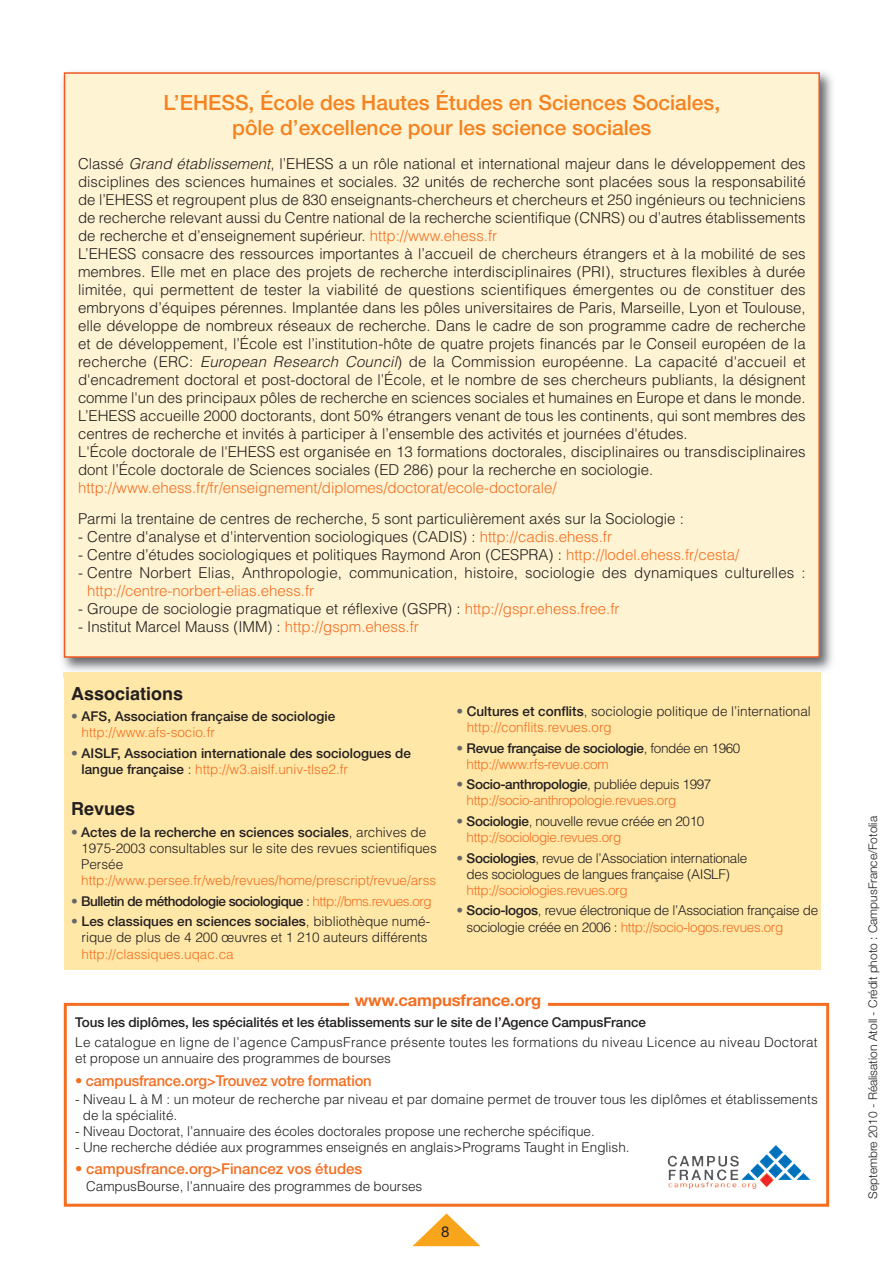
<style>
.page{position:relative;width:893px;height:1263px;background:#fff}
.page>*{position:absolute;margin:0;border:0;box-sizing:border-box;transform-origin:0 0}
.t1{font:500 21px/25.2px "Helvetica Neue";color:#f58220;text-align:center}
.t2{font:700 18px "Helvetica";color:#231f20}
.t3{font:700 16.5px "Helvetica Neue";letter-spacing:-.005em;color:#f36e21}
.t4{font:300 15px/18px "Helvetica";color:#231f20}
.t5{font:300 15px "Helvetica";color:#f36e21}
.t6{font:500 15px "Helvetica Neue";letter-spacing:-.01em;color:#f36e21}
.t7{font:15px "Helvetica Neue";color:#231f20}
.t8{font:300 13.5px/16.2px "Helvetica";color:#231f20}
.t9{font:500 13.5px "Helvetica Neue";letter-spacing:-.005em;color:#231f20}
.t10{font:300 13.5px/16.2px "Helvetica";letter-spacing:-.025em;color:#231f20;text-align:center}
.t11{font:300 13.5px/16.2px "Helvetica";letter-spacing:-.025em;color:#f36e21}
.t12{font:300 13.5px "Helvetica";color:#f36e21}
.t13{font:300 13.5px/16.2px "Helvetica";letter-spacing:.02em;color:#231f20}
.t14{font:500 13.5px "Helvetica Neue";letter-spacing:-.025em;color:#231f20}
.t15{font:500 13.5px "Helvetica Neue";letter-spacing:-.035em;color:#231f20}
.t16{font:300 12px "Helvetica Neue";color:#231f20}
.s1{font-style:italic}
.s2{color:#f36e21}
.s3{font-family:"Helvetica";font-weight:300;color:#666768}
.s4{font-family:"Helvetica Neue";font-weight:500;color:#231f20}
.s5{color:#231f20}
.s6{font-family:"Helvetica";font-weight:300}
.s7{font-family:"Helvetica";font-weight:300;color:#f36e21}
.s8{color:#666768}
.s9{font-family:"Helvetica Neue";font-weight:500}
</style>
<div class="page">
<div style="left:64px;top:677px;width:757px;height:293px;background:#ffe7a7"></div>
<svg style="left:412px;top:1213px;width:68px;height:33px"></svg>
<img style="left:62px;top:71px;width:771px;height:606px">
<hr style="left:64px;top:673px;width:757px;height:4px;background:#ffe7a7">
<div style="left:65px;top:74px;width:753px;height:582px;background:#fef3d2"></div>
<div style="left:64px;top:1003px;width:765px;height:204px;border:3px solid #f36e21"></div>
<img style="left:668px;top:1145px;width:124px;height:24px">
<div style="left:349px;top:990px;width:198px;height:22px;background:#fff"></div>
<h1 class="t1" style="left:163px;top:92px;width:558px">L’EHESS, École des Hautes Études en Sciences Sociales, pôle d’excellence pour les science sociales</h1>
<p class="t4" style="left:78px;top:156px;width:729px">Classé <span class="s1">Grand établissement</span>, l’EHESS a un rôle national et international majeur dans le développement des disciplines des sciences humaines et sociales. 32 unités de recherche sont placées sous la responsabilité de l’EHESS et regroupent plus de 830 enseignants-chercheurs et chercheurs et 250 ingénieurs ou techniciens de recherche relevant aussi du Centre national de la recherche scientifique (CNRS) ou d’autres établissements de recherche et d’enseignement supérieur. <span class="s2">http://www.ehess.fr<br></span>L’EHESS consacre des ressources importantes à l’accueil de chercheurs étrangers et à la mobilité de ses membres. Elle met en place des projets de recherche interdisciplinaires (PRI), structures flexibles à durée limitée, qui permettent de tester la viabilité de questions scientifiques émergentes ou de constituer des embryons d’équipes pérennes. Implantée dans les pôles universitaires de Paris, Marseille, Lyon et Toulouse, elle développe de nombreux réseaux de recherche. Dans le cadre de son programme cadre de recherche et de développement, l’École est l’institution-hôte de quatre projets financés par le Conseil européen de la recherche (ERC: <span class="s1">European Research Council</span>) de la Commission européenne. La capacité d'accueil et d'encadrement doctoral et post-doctoral de l’École, et le nombre de ses chercheurs publiants, la désignent comme l'un des principaux pôles de recherche en sciences sociales et humaines en Europe et dans le monde.<br>L’EHESS accueille 2000 doctorants, dont 50% étrangers venant de tous les continents, qui sont membres des centres de recherche et invités à participer à l’ensemble des activités et journées d'études.<br>L'École doctorale de l'EHESS est organisée en 13 formations doctorales, disciplinaires ou transdisciplinaires dont l’École doctorale de Sciences sociales (ED 286) pour la recherche en sociologie.</p>
<p class="t5" style="left:78px;top:482px;width:480px">http://www.ehess.fr/fr/enseignement/diplomes/doctorat/ecole-doctorale/</p>
<p class="t4" style="left:78px;top:511px;width:607px">Parmi la trentaine de centres de recherche, 5 sont particulièrement axés sur la Sociologie :</p>
<p class="t4" style="left:78px;top:529px;width:536px">- Centre d'analyse et d'intervention sociologiques (CADIS) : <span class="s2">http://cadis.ehess.fr</span></p>
<p class="t4" style="left:78px;top:547px;width:663px">- Centre d’études sociologiques et politiques Raymond Aron (CESPRA) : <span class="s2">http://lodel.ehess.fr/cesta/</span></p>
<p class="t4" style="left:78px;top:565px;width:729px">- Centre Norbert Elias, Anthropologie, communication, histoire, sociologie des dynamiques culturelles :</p>
<p class="t5" style="left:87px;top:585px;width:229px">http://centre-norbert-elias.ehess.fr</p>
<p class="t4" style="left:78px;top:601px;width:543px">- Groupe de sociologie pragmatique et réflexive (GSPR) : <span class="s2">http://gspr.ehess.free.fr</span></p>
<p class="t4" style="left:78px;top:619px;width:342px">- Institut Marcel Mauss (IMM) : <span class="s2">http://gspm.ehess.fr</span></p>
<p class="t2" style="left:71px;top:683px;width:114px">Associations</p>
<p class="t9" style="left:71px;top:712px;width:265px"><span class="s3">•</span> AFS, Association française de sociologie</p>
<p class="t12" style="left:82px;top:728px;width:135px">http://www.afs-socio.fr</p>
<p class="t9" style="left:71px;top:748px;width:341px"><span class="s3">•</span> AISLF, Association internationale des sociologues de</p>
<p class="t12" style="left:82px;top:764px;width:268px"><span class="s4">langue française</span> <span class="s5">:</span> http://w3.aislf.univ-tlse2.fr</p>
<p class="t2" style="left:71px;top:798px;width:66px">Revues</p>
<p class="t9" style="left:71px;top:827px;width:357px"><span class="s3">•</span> Actes de la recherche en sciences sociales<span class="s6">, archives de</span></p>
<p class="t8" style="left:81px;top:841px;width:357px">1975-2003 consultables sur le site des revues scientifiques<br>Persée</p>
<p class="t12" style="left:81px;top:875px;width:357px">http://www.persee.fr/web/revues/home/prescript/revue/arss</p>
<p class="t15" style="left:71px;top:896px;width:362px"><span class="s3">•</span> Bulletin de méthodologie sociologique <span class="s6">:</span> <span class="s7">http://bms.revues.org</span></p>
<p class="t9" style="left:71px;top:916px;width:360px"><span class="s3">•</span> Les classiques en sciences sociales<span class="s6">, bibliothèque numé-</span></p>
<p class="t8" style="left:82px;top:931px;width:348px">rique de plus de 4 200 œuvres et 1 210 auteurs différents</p>
<p class="t12" style="left:82px;top:949px;width:154px">http://classiques.uqac.ca</p>
<p class="t8" style="left:467px;top:704px;width:346px;text-indent:-10px"><span class="s8">•</span> <span class="s9">Cultures et conflits</span>, sociologie politique de l’international <span class="s2">http://conflits.revues.org</span></p>
<p class="t14" style="left:456px;top:743px;width:285px"><span class="s3">•</span> Revue française de sociologie<span class="s6">, fondée en 1960</span></p>
<p class="t11" style="left:467px;top:757px;width:144px">http://www.rfs-revue.com</p>
<p class="t14" style="left:456px;top:779px;width:256px"><span class="s3">•</span> Socio-anthropologie<span class="s6">, publiée depuis 1997</span></p>
<p class="t11" style="left:467px;top:794px;width:211px">http://socio-anthropologie.revues.org</p>
<p class="t11" style="left:467px;top:814px;width:239px;text-indent:-10px"><span class="s8">•</span> <span class="s4">Sociologie</span><span class="s5">, nouvelle revue créée en 2010 </span>http://sociologie.revues.org</p>
<p class="t10" style="left:456px;top:851px;width:292px"><span class="s8">•</span> <span class="s9">Sociologies</span>, revue de l’Association internationale des sociologues de langues française (AISLF)</p>
<p class="t11" style="left:467px;top:883px;width:163px">http://sociologies.revues.org</p>
<p class="t10" style="left:467px;top:904px;width:353px;text-align:left;text-indent:-10px"><span class="s8">•</span> <span class="s9">Socio-logos</span>, revue électronique de l’Association française de sociologie créée en 2006 : <span class="s2">http://socio-logos.revues.org</span></p>
<p class="t3" style="left:355px;top:994px;width:188px">www.campusfrance.org</p>
<p class="t9" style="left:75px;top:1017px;width:572px">Tous les diplômes, les spécialités et les établissements sur le site de l’Agence CampusFrance</p>
<p class="t13" style="left:75px;top:1035px;width:744px">Le catalogue en ligne de l’agence CampusFrance présente toutes les formations du niveau Licence au niveau Doctorat et propose un annuaire des programmes de bourses</p>
<p class="t6" style="left:75px;top:1075px;width:298px">• campusfrance.org&gt;Trouvez votre formation</p>
<p class="t8" style="left:83px;top:1092px;width:736px;text-indent:-8px">- Niveau L à M : un moteur de recherche par niveau et par domaine permet de trouver tous les diplômes et établissements de la spécialité.</p>
<p class="t8" style="left:75px;top:1124px;width:521px">- Niveau Doctorat, l’annuaire des écoles doctorales propose une recherche spécifique.</p>
<p class="t8" style="left:75px;top:1140px;width:556px">- Une recherche dédiée aux programmes enseignés en anglais&gt;Programs Taught in English.</p>
<p class="t6" style="left:75px;top:1163px;width:289px">• campusfrance.org&gt;Financez vos études</p>
<p class="t8" style="left:86px;top:1179px;width:338px">CampusBourse, l’annuaire des programmes de bourses</p>
<p class="t7" style="left:441px;top:1226px;width:10px">8</p>
<p class="t16" style="left:865px;top:1199px;width:384px;rotate:-90deg">Septembre 2010 - Réalisation Atoll - Crédit photo : CampusFrance/Fotolia</p>
</div>
